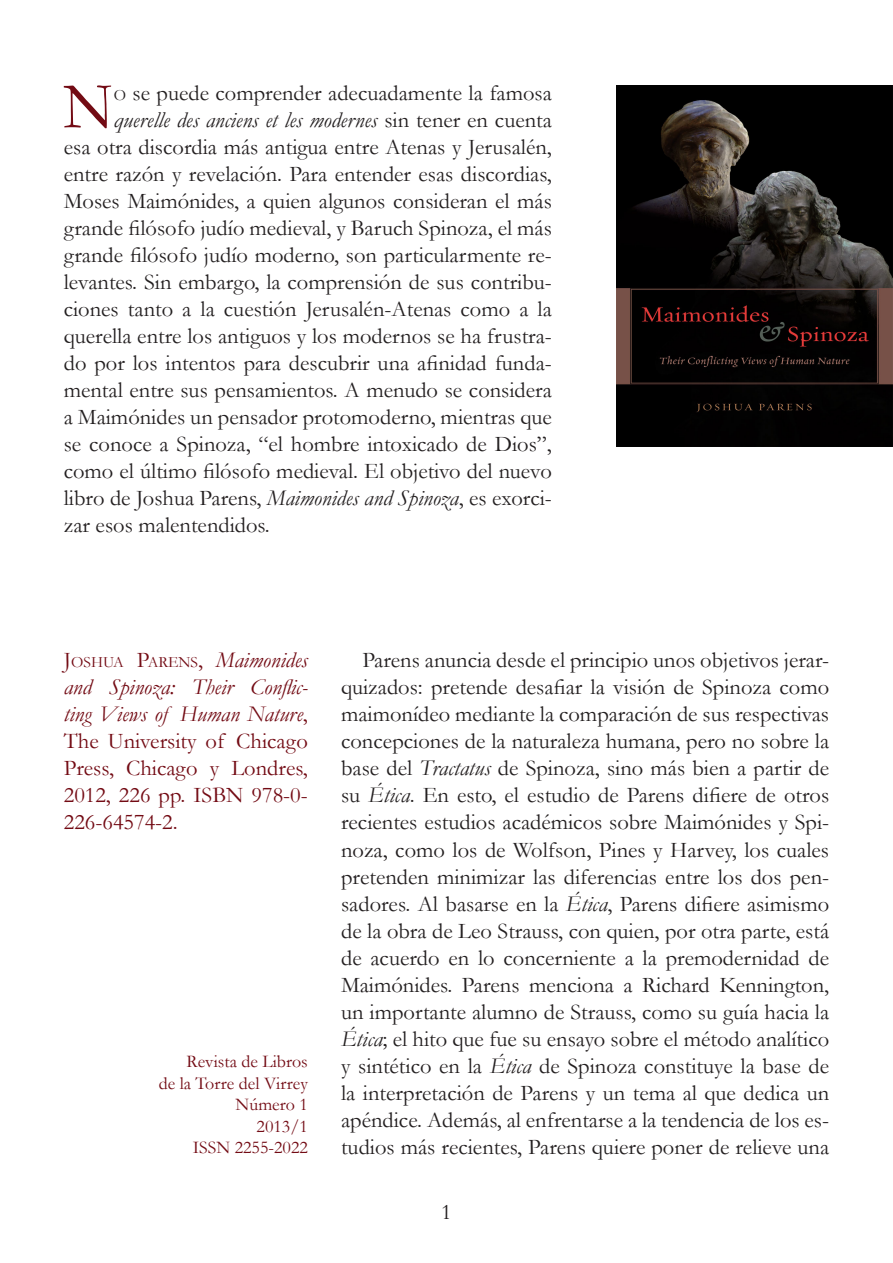
<style>
.page{position:relative;width:893px;height:1263px;background:#fff}
.page>*{position:absolute;margin:0;border:0;box-sizing:border-box;transform-origin:0 0}
.Primer_párrafo{font:65.85px "Garamond";color:#730b14}
.Texto_general{font:22.5px/27px "Garamond";color:#231f20;text-align:justify}
.Primer_párrafo-2{font:22.5px "Garamond";color:#231f20}
.Ficha_bibliográfica{font:22.5px/27px "Garamond";color:#730b14;text-align:justify}
.Primer_párrafo-3{font:italic 22.5px "Garamond";color:#231f20}
.Ficha_bibliográfica-2{font:18px "Garamond";color:#730b14}
.Ficha_bibliográfica-3{font:15.75px "Garamond";color:#730b14}
.s1{font-size:15.75px}
.s2{font-style:normal}
.s3{font-style:italic}
.s4{font-size:22.5px}
.s5{font-style:italic;font-size:22.5px}
.s6{font-style:inherit}
</style>
<div class="page">
<img style="left:617px;top:85px;width:276px;height:361px">
<p class="Primer_párrafo" style="left:63px;top:67px;width:52px">N</p>
<p class="Primer_párrafo-2" style="left:114px;top:79px;width:440px"><span class="s1">O</span> se puede comprender adecuadamente la famosa</p>
<p class="Primer_párrafo-3" style="left:114px;top:106px;width:440px">querelle des anciens et les modernes <span class="s2">sin tener en cuenta</span></p>
<p class="Primer_párrafo-2" style="left:64px;top:133px;width:490px">esa otra discordia más antigua entre Atenas y Jerusalén,</p>
<p class="Primer_párrafo-2" style="left:64px;top:160px;width:490px">entre razón y revelación. Para entender esas discordias,</p>
<p class="Primer_párrafo-2" style="left:64px;top:187px;width:490px">Moses Maimónides, a quien algunos consideran el más</p>
<p class="Primer_párrafo-2" style="left:64px;top:214px;width:490px">grande filósofo judío medieval, y Baruch Spinoza, el más</p>
<p class="Primer_párrafo-2" style="left:64px;top:241px;width:490px">grande filósofo judío moderno, son particularmente re-</p>
<p class="Primer_párrafo-2" style="left:64px;top:268px;width:490px">levantes. Sin embargo, la comprensión de sus contribu-</p>
<p class="Primer_párrafo-2" style="left:64px;top:295px;width:490px">ciones tanto a la cuestión Jerusalén-Atenas como a la</p>
<p class="Primer_párrafo-2" style="left:64px;top:322px;width:490px">querella entre los antiguos y los modernos se ha frustra-</p>
<p class="Primer_párrafo-2" style="left:64px;top:349px;width:490px">do por los intentos para descubrir una afinidad funda-</p>
<p class="Primer_párrafo-2" style="left:64px;top:376px;width:490px">mental entre sus pensamientos. A menudo se considera</p>
<p class="Primer_párrafo-2" style="left:64px;top:403px;width:490px">a Maimónides un pensador protomoderno, mientras que</p>
<p class="Primer_párrafo-2" style="left:64px;top:430px;width:490px">se conoce a Spinoza, “el hombre intoxicado de Dios”,</p>
<p class="Primer_párrafo-2" style="left:64px;top:457px;width:490px">como el último filósofo medieval. El objetivo del nuevo</p>
<p class="Primer_párrafo-2" style="left:64px;top:484px;width:490px">libro de Joshua Parens, <span class="s3">Maimonides and Spinoza</span>, es exorci-</p>
<p class="Primer_párrafo-2" style="left:64px;top:511px;width:208px">zar esos malentendidos.</p>
<p class="Ficha_bibliográfica-3" style="left:64px;top:653px;width:246px"><span class="s4">J</span>OSHUA <span class="s4">P</span>ARENS<span class="s4">,</span> <span class="s5">Maimonides</span></p>
<p class="Ficha_bibliográfica" style="left:64px;top:674px;width:246px"><span class="s3">and Spinoza: Their Conflic&shy;ting Views of Human Nature</span>, The University of Chicago Press, Chicago y Londres, 2012, 226 pp. ISBN 978-0- 226-64574-2.</p>
<p class="Ficha_bibliográfica-2" style="left:187px;top:1051px;width:123px"><span class="s6">R</span>evista de Libros</p>
<p class="Ficha_bibliográfica-2" style="left:159px;top:1072px;width:151px">de la Torre del Virrey</p>
<p class="Ficha_bibliográfica-2" style="left:236px;top:1094px;width:74px">Número 1</p>
<p class="Ficha_bibliográfica-2" style="left:257px;top:1115px;width:53px">2013/1</p>
<p class="Ficha_bibliográfica-2" style="left:193px;top:1137px;width:117px">ISSN 2255-2022</p>
<p class="Texto_general" style="left:341px;top:647px;width:490px;text-indent:21px">Parens anuncia desde el principio unos objetivos jerar&shy;quizados: pretende desafiar la visión de Spinoza como maimonídeo mediante la comparación de sus respectivas concepciones de la naturaleza humana, pero no sobre la base del <span class="s3">Tractatus</span> de Spinoza, sino más bien a partir de su <span class="s3">Ética</span>. En esto, el estudio de Parens difiere de otros recientes estudios académicos sobre Maimónides y Spi&shy;noza, como los de Wolfson, Pines y Harvey, los cuales pretenden minimizar las diferencias entre los dos pen&shy;sadores. Al basarse en la <span class="s3">Ética</span>, Parens difiere asimismo de la obra de Leo Strauss, con quien, por otra parte, está de acuerdo en lo concerniente a la premodernidad de Maimónides. Parens menciona a Richard Kennington, un importante alumno de Strauss, como su guía hacia la <span class="s3">Ética</span>; el hito que fue su ensayo sobre el método analítico y sintético en la <span class="s3">Ética</span> de Spinoza constituye la base de la interpretación de Parens y un tema al que dedica un apéndice. Además, al enfrentarse a la tendencia de los es&shy;tudios más recientes, Parens quiere poner de relieve una</p>
<p class="Texto_general" style="left:441px;top:1198px;width:12px">1</p>
</div>
